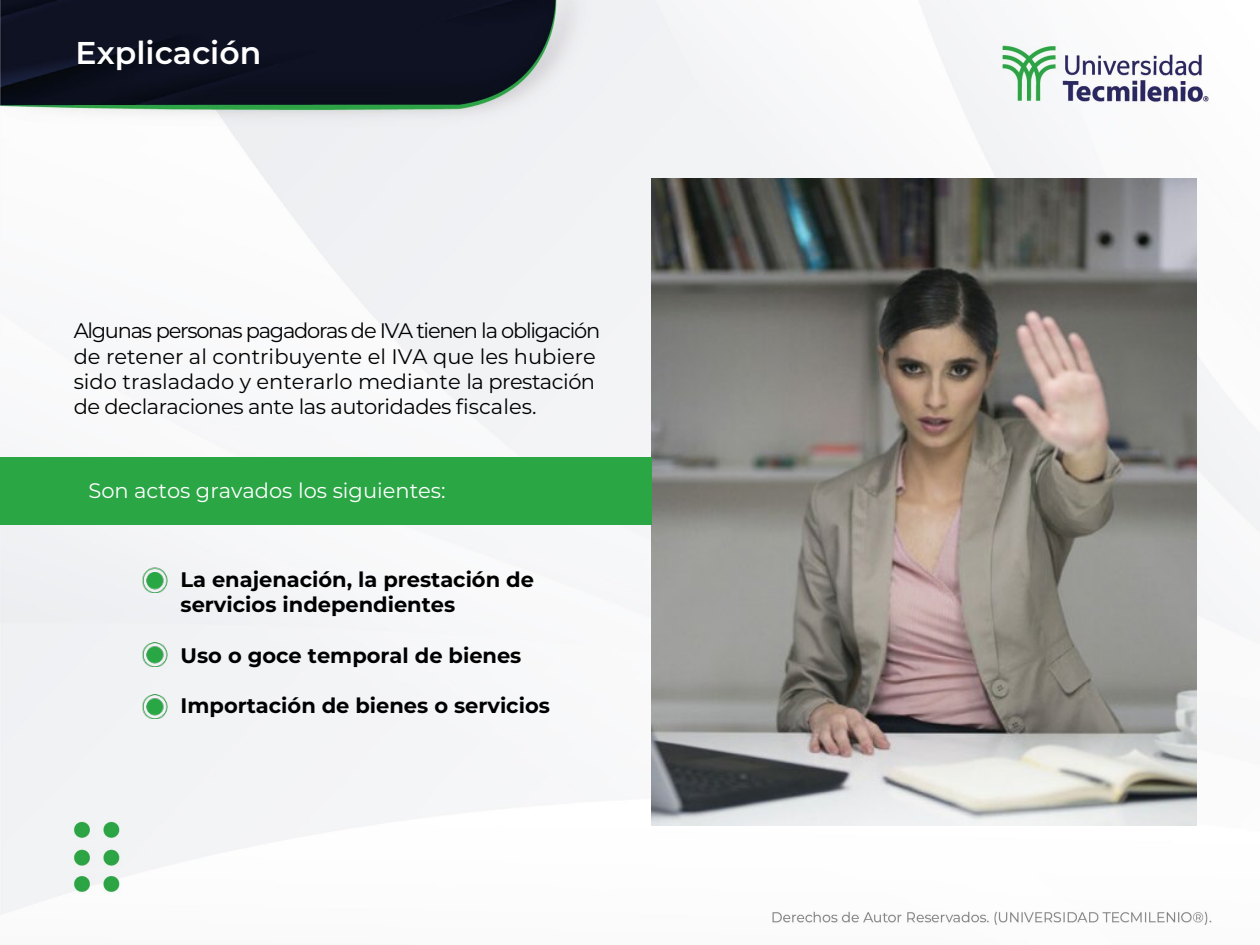
<style>
.page{position:relative;width:1260px;height:945px;background:#fff}
.page>*{position:absolute;margin:0;border:0;box-sizing:border-box;transform-origin:0 0}
.t1{font:600 31.5px "Montserrat";color:#fff}
.t2{font:21px/25.2px "Montserrat";letter-spacing:-.025em;color:#000}
.t3{font:700 21px/25.2px "Montserrat";color:#000}
.t4{font:21px "Montserrat";color:#fff}
</style>
<div class="page">
<img style="left:0;top:0;width:1260px;height:925px">
<img style="left:652px;top:178px;width:545px;height:647px">
<img style="left:102px;top:546px;width:81px;height:46px">
<img style="left:102px;top:621px;width:81px;height:46px">
<img style="left:102px;top:672px;width:81px;height:47px">
<div style="left:0;top:457px;width:652px;height:67px;background:#2aa645"></div>
<h1 class="t1" style="left:76px;top:31px;width:187px">Explicación</h1>
<p class="t2" style="left:74px;top:318px;width:528px">Algunas personas pagadoras de IVA tienen la obligación de retener al contribuyente el IVA que les hubiere sido trasladado y enterarlo mediante la prestación de declaraciones ante las autoridades fiscales.</p>
<p class="t4" style="left:89px;top:476px;width:359px">Son actos gravados los siguientes:</p>
<p class="t3" style="left:181px;top:566px;width:355px">La enajenación, la prestación de servicios independientes</p>
<p class="t3" style="left:181px;top:642px;width:342px">Uso o goce temporal de bienes</p>
<p class="t3" style="left:181px;top:692px;width:371px">Importación de bienes o servicios</p>
</div>
